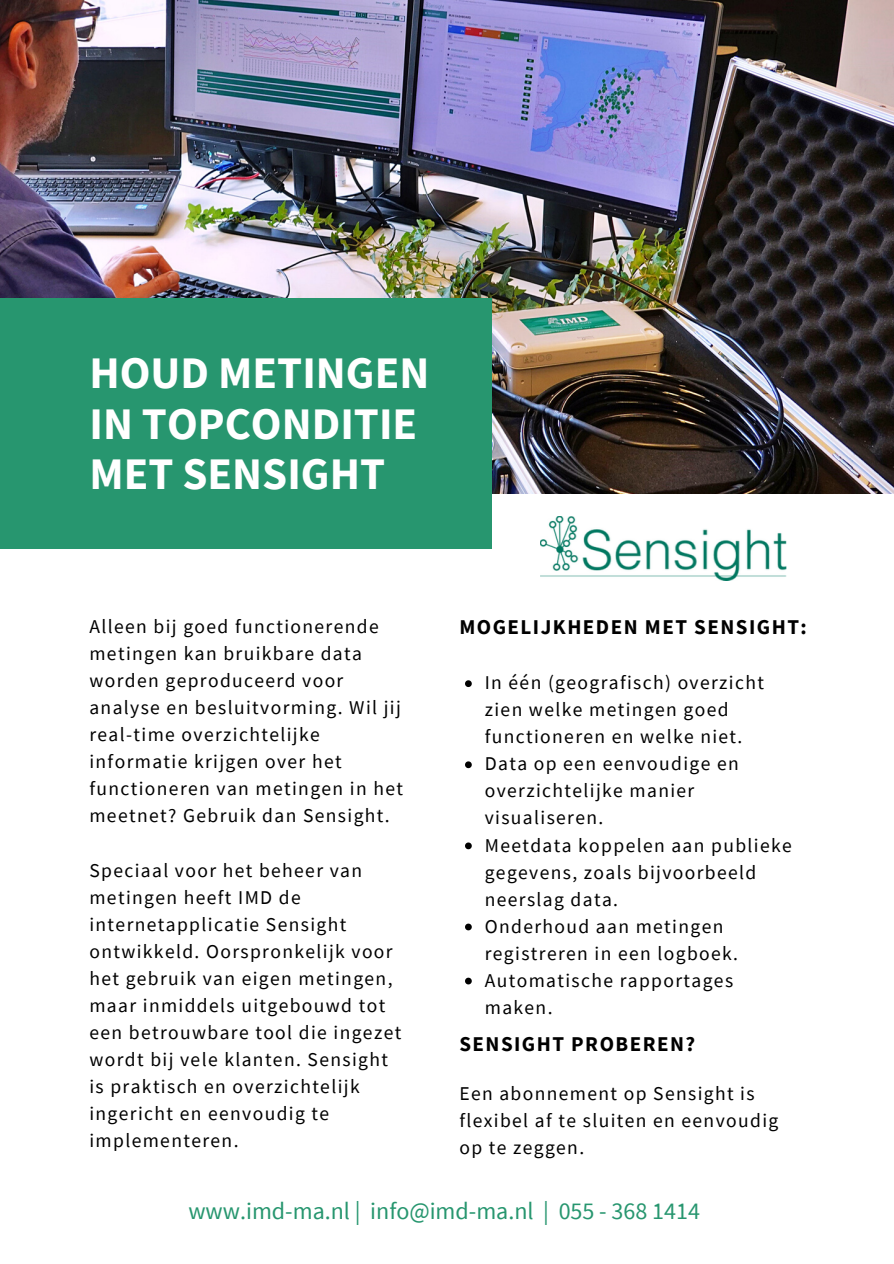
<style>
.page{position:relative;width:894px;height:1264px;background:#fff}
.page>*{position:absolute;margin:0;border:0;box-sizing:border-box;transform-origin:0 0}
.t1{font:700 45px/50.7px "Source Sans Pro";color:#fff}
.t2{font:24px "Source Sans Pro";color:#27966f}
.t3{font:700 21px "Source Sans Pro";letter-spacing:.07em;color:#000}
.t4{font:19.5px/27px "Source Sans Pro";letter-spacing:.07em;color:#000}
</style>
<div class="page">
<img style="left:0;top:0;width:893px;height:494px">
<div style="left:0;top:298px;width:491px;height:250px;background:#27966f"></div>
<img style="left:540px;top:516px;width:246px;height:64px">
<svg style="left:465px;top:680px;width:6px;height:7px"></svg>
<svg style="left:465px;top:761px;width:6px;height:7px"></svg>
<svg style="left:465px;top:842px;width:6px;height:7px"></svg>
<svg style="left:465px;top:923px;width:6px;height:7px"></svg>
<svg style="left:465px;top:977px;width:6px;height:7px"></svg>
<h1 class="t1" style="left:89px;top:346px;width:341px">HOUD METINGEN<br>IN TOPCONDITIE<br>MET SENSIGHT</h1>
<p class="t4" style="left:89px;top:612px;width:315px">Alleen bij goed functionerende metingen kan bruikbare data worden geproduceerd voor analyse en besluitvorming. Wil jij real-time overzichtelijke informatie krijgen over het functioneren van metingen in het meetnet? Gebruik dan Sensight.</p>
<p class="t4" style="left:89px;top:856px;width:313px">Speciaal voor het beheer van metingen heeft IMD de internetapplicatie Sensight ontwikkeld. Oorspronkelijk voor het gebruik van eigen metingen, maar inmiddels uitgebouwd tot een betrouwbare tool die ingezet wordt bij vele klanten. Sensight is praktisch en overzichtelijk ingericht en eenvoudig te implementeren.</p>
<p class="t3" style="left:459px;top:613px;width:349px">MOGELIJKHEDEN MET SENSIGHT:</p>
<p class="t4" style="left:484px;top:669px;width:308px">In één (geografisch) overzicht zien welke metingen goed functioneren en welke niet.<br>Data op een eenvoudige en overzichtelijke manier visualiseren.<br>Meetdata koppelen aan publieke gegevens, zoals bijvoorbeeld neerslag data.<br>Onderhoud aan metingen registreren in een logboek.<br>Automatische rapportages maken.</p>
<p class="t3" style="left:459px;top:1030px;width:237px">SENSIGHT PROBEREN?</p>
<p class="t4" style="left:459px;top:1079px;width:320px">Een abonnement op Sensight is flexibel af te sluiten en eenvoudig op te zeggen.</p>
<p class="t2" style="left:188px;top:1195px;width:513px">www.imd-ma.nl | info@imd-ma.nl | 055 - 368 1414</p>
</div>
